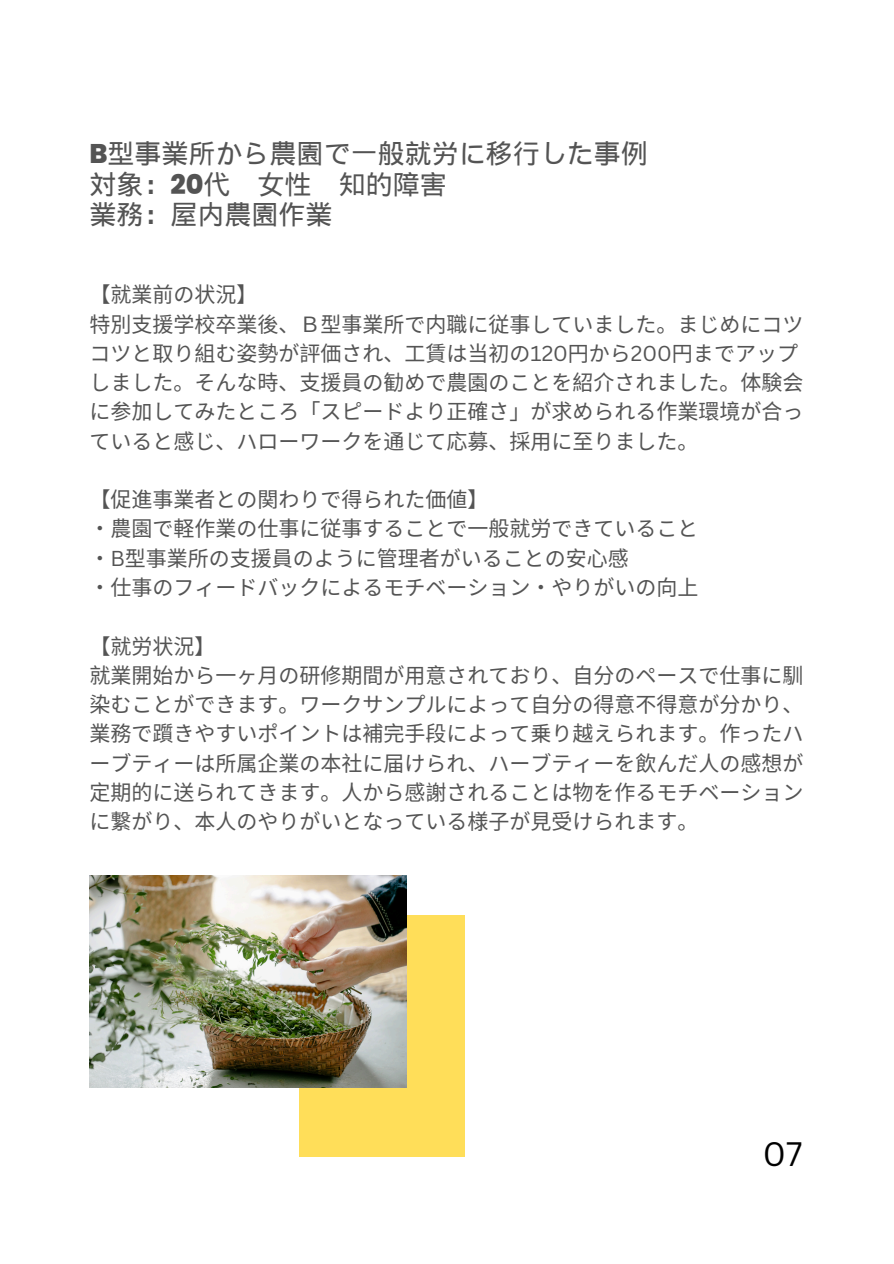
<style>
.page{position:relative;width:894px;height:1264px;background:#fff}
.page>*{position:absolute;margin:0;border:0;box-sizing:border-box;transform-origin:0 0}
.t1{font:33px "Canva Sans";color:#000}
.t2{font:27px/30.3px "Wen Quan Yi Micro Hei";color:#545454}
.t3{font:21px/29.2px "Noto Sans CJ Ksc";color:#545454}
.s1{font-family:"Poppins";font-weight:800}
.s2{font-family:"Canva Sans"}
</style>
<div class="page">
<div style="left:299px;top:915px;width:165px;height:241px;background:#ffde59"></div>
<img style="left:89px;top:875px;width:318px;height:212px">
<p class="t2" style="left:89px;top:139px;width:560px"><span class="s1">B</span>型事業所から農園で一般就労に移行した事例対象：<span class="s1">20</span>代　女性　知的障害　<br>業務：屋内農園作業</p>
<h1 class="t3" style="left:89px;top:279px;width:715px">【就業前の状況】<br>特別支援学校卒業後、Ｂ型事業所で内職に従事していました。まじめにコツコツと取り組む姿勢が評価され、工賃は当初の<span class="s2">120</span>円から<span class="s2">200</span>円までアップしました。そんな時、支援員の勧めで農園のことを紹介されました。体験会に参加してみたところ「スピードより正確さ」が求められる作業環境が合っていると感じ、ハローワークを通じて応募、採用に至りました。</h1>
<h2 class="t3" style="left:89px;top:483px;width:610px">【促進事業者との関わりで得られた価値】<br>・農園で軽作業の仕事に従事することで一般就労できていること・<span class="s2">B</span>型事業所の支援員のように管理者がいることの安心感<br>・仕事のフィードバックによるモチベーション・やりがいの向上</h2>
<h2 class="t3" style="left:89px;top:630px;width:127px">【就労状況】</h2>
<p class="t3" style="left:89px;top:659px;width:715px;text-align:justify">就業開始から一ヶ月の研修期間が用意されており、自分のペースで仕事に馴染むことができます。ワークサンプルによって自分の得意不得意が分かり、業務で躓きやすいポイントは補完手段によって乗り越えられます。作ったハーブティーは所属企業の本社に届けられ、ハーブティーを飲んだ人の感想が定期的に送られてきます。人から感謝されることは物を作るモチベーションに繋がり、本人のやりがいとなっている様子が見受けられます。</p>
<p class="t1" style="left:762px;top:1130px;width:41px">07</p>
</div>
